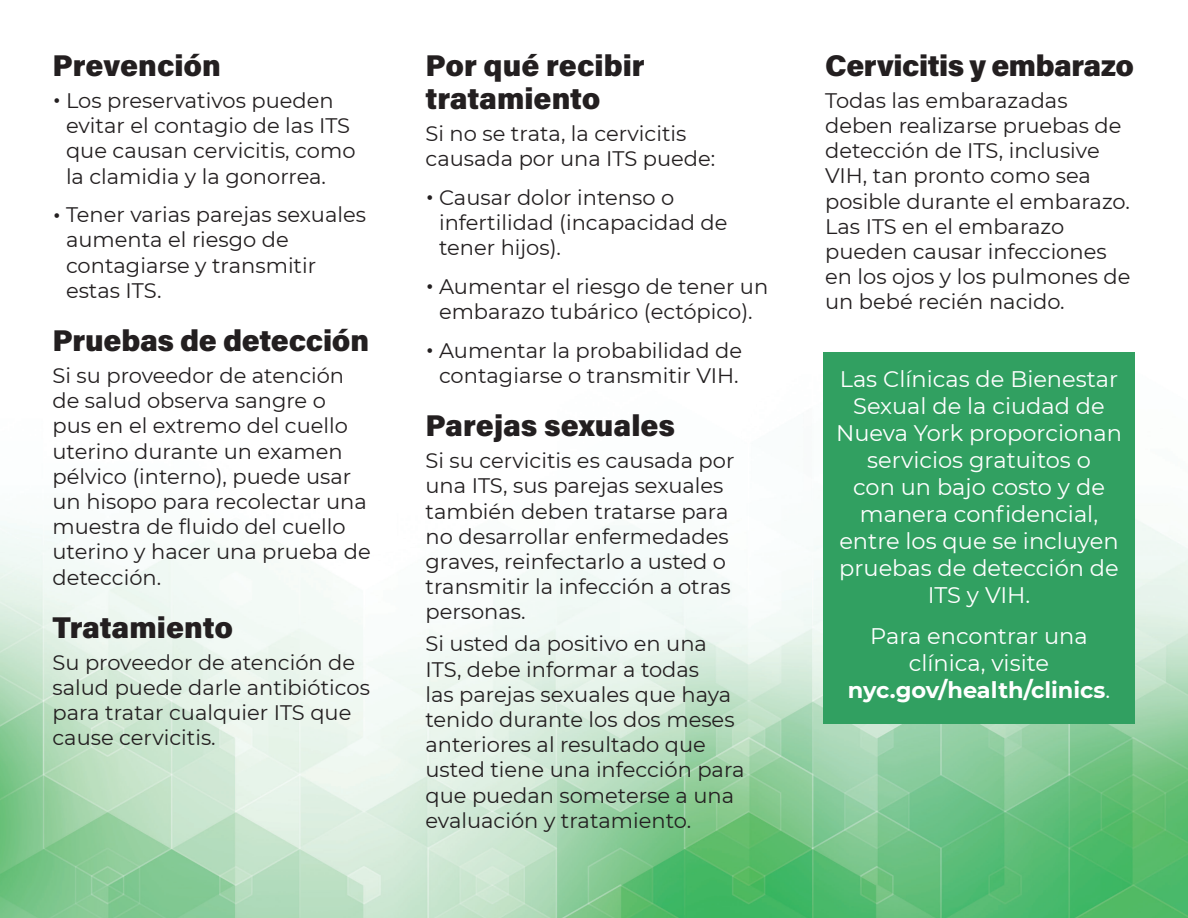
<style>
.page{position:relative;width:1188px;height:918px;background:#fff}
.page>*{position:absolute;margin:0;border:0;box-sizing:border-box;transform-origin:0 0}
.Subhead{font:900 30px/33px "Acumin Pro";letter-spacing:-.005em;color:#231f20}
.Subhead_Before_Bulle{font:900 30px "Acumin Pro";color:#231f20}
.Subhead-2{font:900 29.85px "Acumin Pro";letter-spacing:-.015em;color:#231f20}
.t1{font:22.5px/27px "Montserrat";color:#fff;text-align:center}
.Body{font:21px/25.2px "Montserrat";color:#231f20}
.Body_Space_After{font:21px/25.2px "Montserrat";color:#231f20}
.s1{font-size:30px}
.s2{font-weight:700}
</style>
<div class="page">
<img style="left:0;top:352px;width:1188px;height:566px">
<div style="left:824px;top:352px;width:311px;height:372px;background:#31a061"></div>
<p class="Subhead_Before_Bulle" style="left:52px;top:44px;width:170px">Prevención</p>
<p class="Body" style="left:66px;top:87px;width:291px;text-indent:-14px"><span class="s1">•</span> Los preservativos pueden evitar el contagio de las ITS que causan cervicitis, como la clamidia y la gonorrea.</p>
<p class="Body" style="left:66px;top:201px;width:302px;text-indent:-14px"><span class="s1">•</span> Tener varias parejas sexuales aumenta el riesgo de contagiarse y transmitir estas ITS.</p>
<p class="Subhead" style="left:52px;top:323px;width:318px">Pruebas de detección</p>
<p class="Body" style="left:52px;top:362px;width:320px">Si su proveedor de atención de salud observa sangre o<br>pus en el extremo del cuello uterino durante un examen pélvico (interno), puede usar un hisopo para recolectar una muestra de fluido del cuello uterino y hacer una prueba de detección.</p>
<p class="Subhead" style="left:52px;top:609px;width:182px">Tratamiento</p>
<p class="Body_Space_After" style="left:52px;top:649px;width:319px">Su proveedor de atención de salud puede darle antibióticos para tratar cualquier ITS que cause cervicitis.</p>
<p class="Subhead" style="left:426px;top:48px;width:221px">Por qué recibir tratamiento</p>
<p class="Body" style="left:426px;top:120px;width:291px">Si no se trata, la cervicitis causada por una ITS puede:</p>
<p class="Body" style="left:439px;top:184px;width:290px;text-indent:-14px"><span class="s1">•</span> Causar dolor intenso o infertilidad (incapacidad de tener hijos).</p>
<p class="Body" style="left:426px;top:273px;width:344px;text-align:center"><span class="s1">•</span> Aumentar el riesgo de tener un embarazo tubárico (ectópico).</p>
<p class="Body" style="left:426px;top:337px;width:318px;text-align:center"><span class="s1">•</span> Aumentar la probabilidad de contagiarse o transmitir VIH.</p>
<p class="Subhead" style="left:426px;top:408px;width:251px">Parejas sexuales</p>
<p class="Body_Space_After" style="left:426px;top:447px;width:310px">Si su cervicitis es causada por una ITS, sus parejas sexuales también deben tratarse para no desarrollar enfermedades graves, reinfectarlo a usted o transmitir la infección a otras personas.</p>
<p class="Body" style="left:426px;top:631px;width:321px">Si usted da positivo en una<br>ITS, debe informar a todas<br>las parejas sexuales que haya tenido durante los dos meses anteriores al resultado que usted tiene una infección para que puedan someterse a una evaluación y tratamiento.</p>
<p class="Subhead-2" style="left:825px;top:44px;width:310px">Cervicitis y embarazo</p>
<p class="Body_Space_After" style="left:825px;top:87px;width:307px">Todas las embarazadas deben realizarse pruebas de detección de ITS, inclusive<br>VIH, tan pronto como sea posible durante el embarazo.<br>Las ITS en el embarazo pueden causar infecciones en los ojos y los pulmones de un bebé recién nacido.</p>
<p class="t1" style="left:836px;top:365px;width:287px">Las Clínicas de Bienestar<br>Sexual de la ciudad de<br>Nueva York proporcionan servicios gratuitos o<br>con un bajo costo y de manera confidencial, entre los que se incluyen pruebas de detección de<br>ITS y VIH.</p>
<p class="t1" style="left:848px;top:622px;width:264px">Para encontrar una clínica, visite <span class="s2">nyc.gov/health/clinics</span>.</p>
</div>
